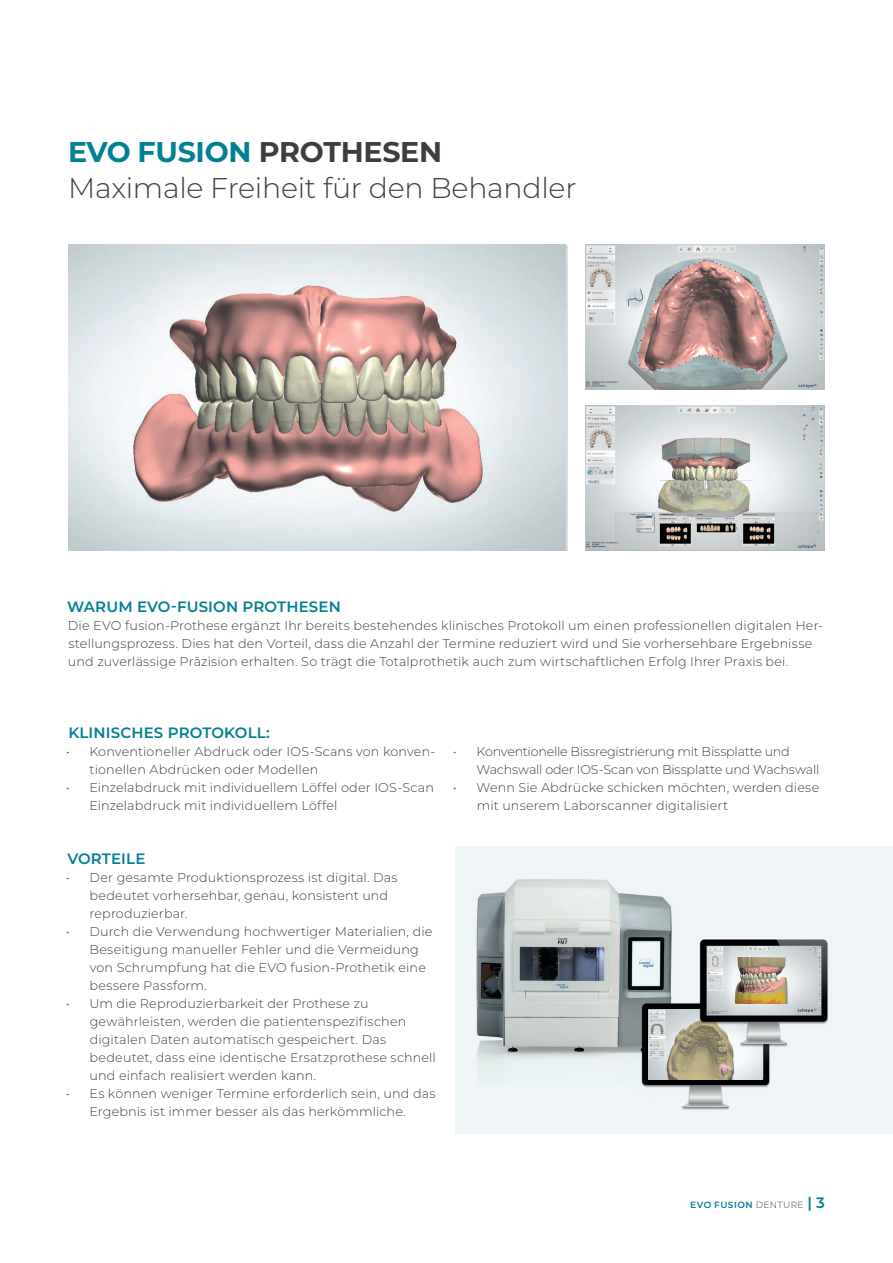
<style>
.page{position:relative;width:893px;height:1263px;background:#fff}
.page>*{position:absolute;margin:0;border:0;box-sizing:border-box;transform-origin:0 0}
.t1{font:300 28.5px/36px "Montserrat";letter-spacing:-.01em;color:#3e3e3f}
.t2{font:600 15px "Montserrat";letter-spacing:.01em;color:#007f95}
.t3{font:300 12.75px/18px "Montserrat";letter-spacing:.01em;color:#3e3e3f}
.t4{font:300 12.75px/18px "Montserrat";letter-spacing:-.015em;color:#3e3e3f}
.t5{font:600 9px "Montserrat";letter-spacing:.055em;color:#007f95}
.s1{font-weight:700;color:#007f95}
.s2{font-weight:700}
.s3{font-weight:300;color:#3e3e3f}
.s4{font-size:15px}
</style>
<div class="page">
<img style="left:68px;top:245px;width:498px;height:305px">
<img style="left:585px;top:245px;width:240px;height:145px">
<img style="left:585px;top:405px;width:240px;height:145px">
<div style="left:455px;top:846px;width:438px;height:288px;background:#eff5f6"></div>
<img style="left:476px;top:879px;width:196px;height:187px">
<img style="left:631px;top:1002px;width:139px;height:108px">
<img style="left:648px;top:1009px;width:115px;height:70px">
<img style="left:690px;top:939px;width:138px;height:111px">
<h1 class="t1" style="left:68px;top:133px;width:510px"><span class="s1">EVO FUSION</span> <span class="s2">PROTHESEN<br></span>Maximale Freiheit für den Behandler</h1>
<p class="t2" style="left:67px;top:596px;width:275px">WARUM EVO-FUSION PROTHESEN</p>
<p class="t3" style="left:68px;top:616px;width:757px">Die EVO fusion-Prothese ergänzt Ihr bereits bestehendes klinisches Protokoll um einen professionellen digitalen Her&shy;stellungsprozess. Dies hat den Vorteil, dass die Anzahl der Termine reduziert wird und Sie vorhersehbare Ergebnisse und zuverlässige Präzision erhalten. So trägt die Totalprothetik auch zum wirtschaftlichen Erfolg Ihrer Praxis bei.</p>
<p class="t2" style="left:68px;top:722px;width:203px">KLINISCHES PROTOKOLL:</p>
<p class="t3" style="left:90px;top:742px;width:347px;text-indent:-24px">• Konventioneller Abdruck oder IOS-Scans von konven&shy;tionellen Abdrücken oder Modellen</p>
<p class="t3" style="left:89px;top:778px;width:346px;text-indent:-23px">• Einzelabdruck mit individuellem Löffel oder IOS-Scan<br>Einzelabdruck mit individuellem Löffel</p>
<p class="t2" style="left:67px;top:848px;width:80px">VORTEILE</p>
<p class="t3" style="left:90px;top:868px;width:310px;text-indent:-24px">• Der gesamte Produktionsprozess ist digital. Das bedeutet vorhersehbar, genau, konsistent und reproduzierbar.</p>
<p class="t3" style="left:89px;top:922px;width:344px;text-indent:-23px">• Durch die Verwendung hochwertiger Materialien, die Beseitigung manueller Fehler und die Vermeidung von Schrumpfung hat die EVO fusion-Prothetik eine bessere Passform.</p>
<p class="t3" style="left:90px;top:994px;width:348px;text-indent:-23px">• Um die Reproduzierbarkeit der Prothese zu gewährleisten, werden die patientenspezifischen digitalen Daten automatisch gespeichert. Das bedeutet, dass eine identische Ersatzprothese schnell und einfach realisiert werden kann.</p>
<p class="t3" style="left:66px;top:1084px;width:371px;text-align:center">• Es können weniger Termine erforderlich sein, und das<br>Ergebnis ist immer besser als das herkömmliche.</p>
<p class="t4" style="left:476px;top:742px;width:344px;text-indent:-23px">• Konventionelle Bissregistrierung mit Bissplatte und<br>Wachswall oder IOS-Scan von Bissplatte und Wachswall</p>
<p class="t3" style="left:477px;top:778px;width:344px;text-indent:-24px">• Wenn Sie Abdrücke schicken möchten, werden diese mit unserem Laborscanner digitalisiert</p>
<p class="t5" style="left:690px;top:1199px;width:136px">EVO FUSION <span class="s3">DENTURE</span> <span class="s4">| 3</span></p>
</div>
